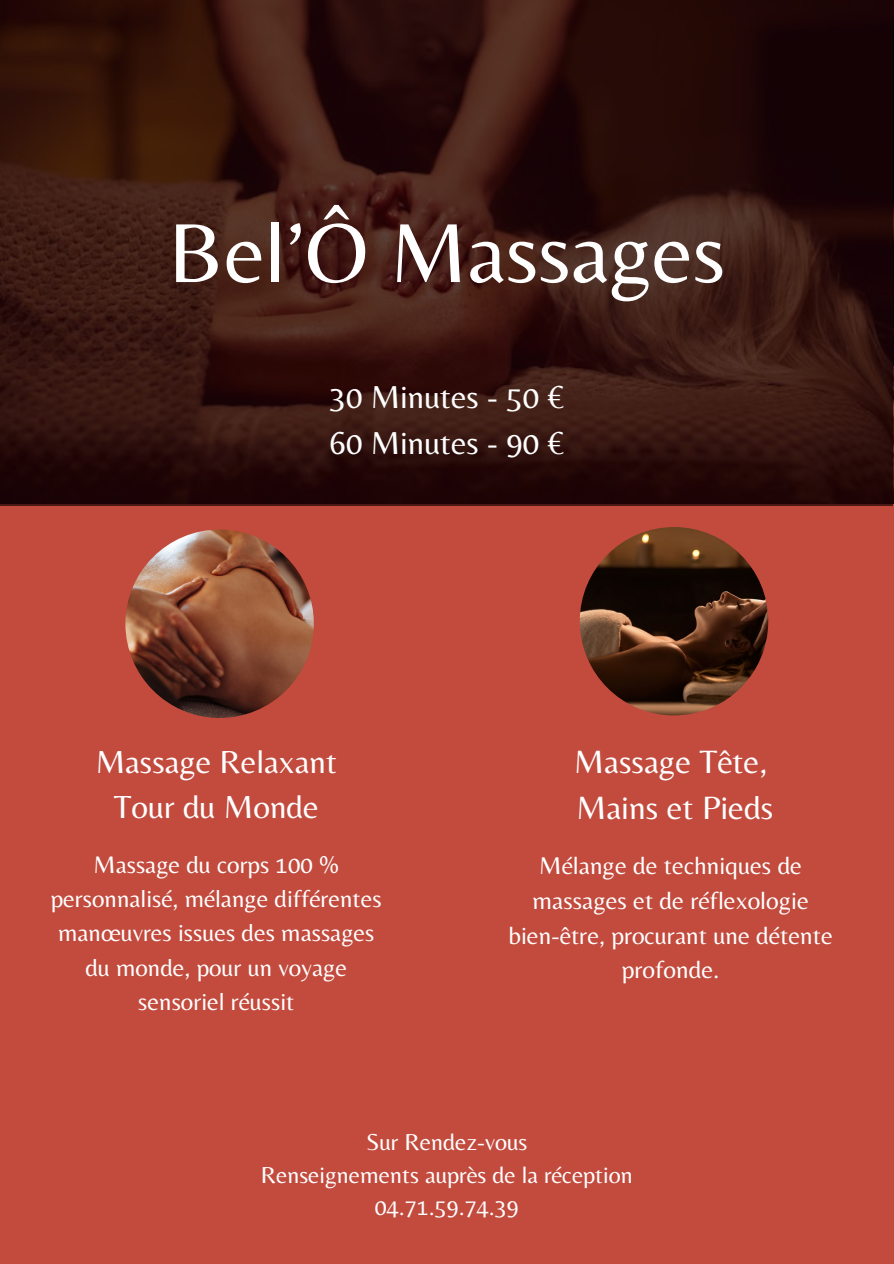
<style>
.page{position:relative;width:894px;height:1264px;background:#fff}
.page>*{position:absolute;margin:0;border:0;box-sizing:border-box;transform-origin:0 0}
.t1{font:87px "Belleza";color:#fff}
.t2{font:33.6px/45.8px "Belleza";color:#fff}
.t3{font:33.15px/45.2px "Belleza";color:#fff;text-align:center}
.t4{font:33px/46.2px "Belleza";color:#fff}
.t5{font:25.2px/34.7px "Belleza";color:#fff}
.t6{font:24.9px/34.2px "Belleza";color:#fff;text-align:center}
.t7{font:24px "Belleza";color:#fff}
</style>
<div class="page">
<div style="left:0;top:0;width:893px;height:1263px;background:#c24b3e"></div>
<svg style="left:0;top:0;width:892px;height:505px;background:#33140f"></svg>
<img style="left:125px;top:529px;width:189px;height:189px;border-radius:50%">
<img style="left:579px;top:527px;width:189px;height:188px;border-radius:50%">
<p class="t1" style="left:168px;top:201px;width:558px">Bel’Ô Massages</p>
<p class="t4" style="left:329px;top:373px;width:236px">30 Minutes - 50 €<br>60 Minutes - 90 €</p>
<p class="t3" style="left:96px;top:738px;width:243px">Massage Relaxant<br>Tour du Monde</p>
<h2 class="t6" style="left:51px;top:847px;width:332px">Massage du corps 100 % personnalisé, mélange différentes manœuvres issues des massages du monde, pour un voyage sensoriel réussit</h2>
<h2 class="t2" style="left:574px;top:738px;width:201px">Massage Tête,<br>Mains et Pieds</h2>
<p class="t5" style="left:532px;top:848px;width:278px">Mélange de techniques de massages et de réflexologie</p>
<p class="t5" style="left:508px;top:917px;width:326px;text-align:center">bien-être, procurant une détente profonde.</p>
<p class="t7" style="left:366px;top:1127px;width:163px">Sur Rendez-vous</p>
<p class="t7" style="left:261px;top:1160px;width:373px">Renseignements auprès de la réception</p>
<p class="t7" style="left:374px;top:1192px;width:145px">04.71.59.74.39</p>
</div>
